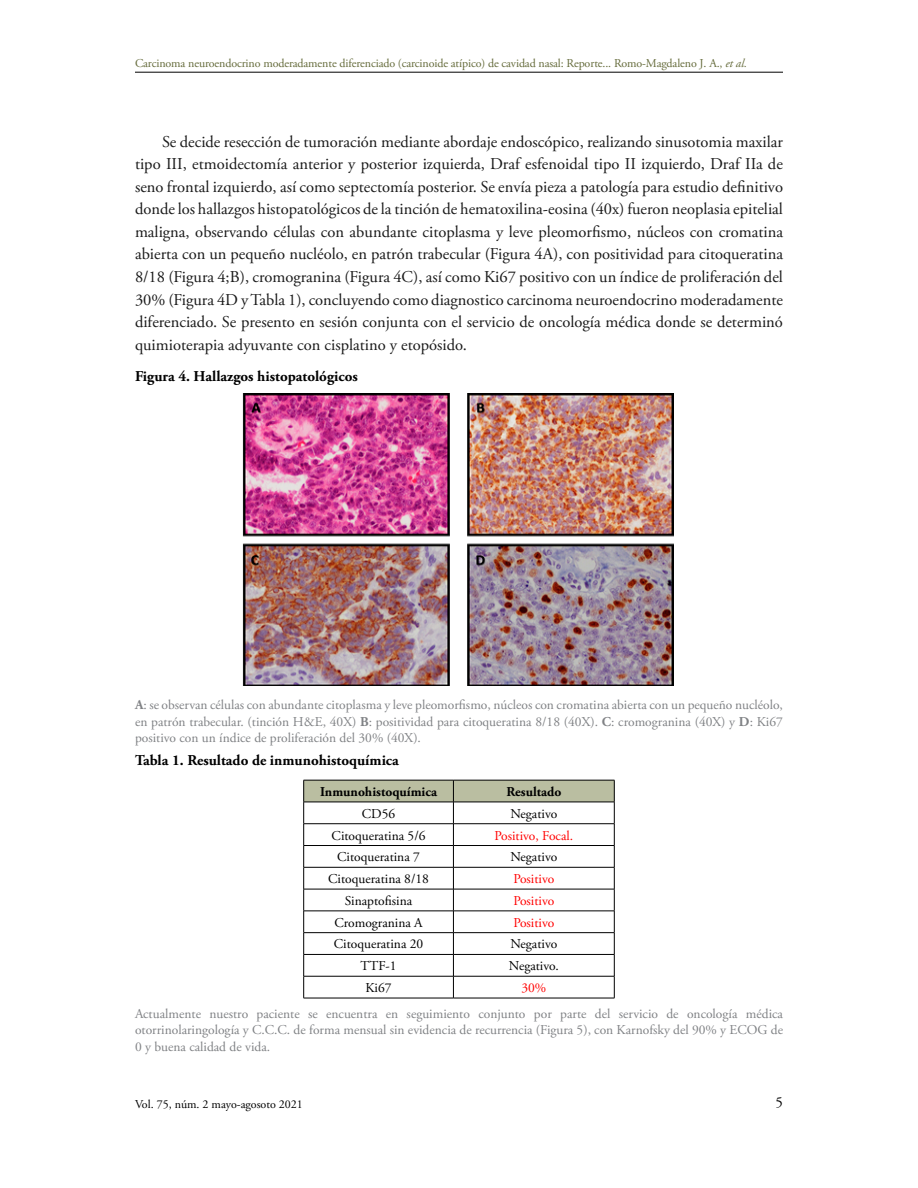
<style>
.page{position:relative;width:918px;height:1188px;background:#fff}
.page>*{position:absolute;margin:0;border:0;box-sizing:border-box;transform-origin:0 0}
.t1{font:16.5px/22.5px "Adobe Garamond Pro";color:#1a1a1a;text-align:justify}
.t2{font:700 15px "Adobe Garamond Pro";color:#000}
.t3{font:15px "Adobe Garamond Pro";color:#000}
.t4{font:13.5px/16.5px "Adobe Garamond Pro";color:#808285;text-align:justify}
.t5{font:13.5px "Adobe Garamond Pro";color:#000}
.t6{font:13.5px "Adobe Garamond Pro";color:#f00}
.t7{font:700 13.5px "Adobe Garamond Pro";color:#000}
.t8{font:12px "Adobe Garamond Pro";letter-spacing:-.01em;color:#656b3b}
.t9{font:12px "Adobe Garamond Pro";color:#000}
.s1{font-style:italic}
.s2{font-weight:700}
</style>
<div class="page">
<hr style="left:135px;top:72px;width:648px;height:1px;background:#000">
<img style="left:242px;top:393px;width:432px;height:292px">
<svg style="left:303px;top:780px;width:312px;height:218px"></svg>
<hr style="left:304px;top:998px;width:149px;height:1px;background:#000">
<hr style="left:453px;top:998px;width:161px;height:1px;background:#000">
<p class="t8" style="left:135px;top:56px;width:614px">Carcinoma neuroendocrino moderadamente diferenciado (carcinoide atípico) de cavidad nasal: Reporte... Romo-Magdaleno J. A., <span class="s1">et al.</span></p>
<p class="t1" style="left:135px;top:131px;width:650px;text-indent:27px">Se decide resección de tumoración mediante abordaje endoscópico, realizando sinusotomia maxilar tipo III, etmoidectomía anterior y posterior izquierda, Draf esfenoidal tipo II izquierdo, Draf IIa de seno frontal izquierdo, así como septectomía posterior. Se envía pieza a patología para estudio definitivo donde los hallazgos histopatológicos de la tinción de hematoxilina-eosina (40x) fueron neoplasia epitelial maligna, observando células con abundante citoplasma y leve pleomorfismo, núcleos con cromatina abierta con un pequeño nucléolo, en patrón trabecular (Figura 4A), con positividad para citoqueratina 8/18 (Figura 4;B), cromogranina (Figura 4C), así como Ki67 positivo con un índice de proliferación del 30% (Figura 4D y Tabla 1), concluyendo como diagnostico carcinoma neuroendocrino moderadamente diferenciado. Se presento en sesión conjunta con el servicio de oncología médica donde se determinó quimioterapia adyuvante con cisplatino y etopósido.</p>
<p class="t2" style="left:135px;top:367px;width:224px">Figura 4. Hallazgos histopatológicos</p>
<p class="t4" style="left:135px;top:697px;width:650px"><span class="s2">A</span>: se observan células con abundante citoplasma y leve pleomorfismo, núcleos con cromatina abierta con un pequeño nucléolo, en patrón trabecular. (tinción H&amp;E, 40X) <span class="s2">B</span>: positividad para citoqueratina 8/18 (40X). <span class="s2">C</span>: cromogranina (40X) y <span class="s2">D</span>: Ki67 positivo con un índice de proliferación del 30% (40X).</p>
<p class="t2" style="left:135px;top:751px;width:265px">Tabla 1. Resultado de inmunohistoquímica</p>
<p class="t7" style="left:320px;top:784px;width:118px">Inmunohistoquímica</p>
<p class="t7" style="left:506px;top:784px;width:56px">Resultado</p>
<p class="t5" style="left:362px;top:805px;width:35px">CD56</p>
<p class="t5" style="left:510px;top:805px;width:48px">Negativo</p>
<p class="t5" style="left:332px;top:827px;width:95px">Citoqueratina 5/6</p>
<p class="t6" style="left:495px;top:827px;width:80px">Positivo, Focal.</p>
<p class="t5" style="left:337px;top:849px;width:84px">Citoqueratina 7</p>
<p class="t5" style="left:510px;top:849px;width:48px">Negativo</p>
<p class="t5" style="left:328px;top:871px;width:102px">Citoqueratina 8/18</p>
<p class="t6" style="left:513px;top:871px;width:42px">Positivo</p>
<p class="t5" style="left:345px;top:893px;width:69px">Sinaptofisina</p>
<p class="t6" style="left:513px;top:893px;width:42px">Positivo</p>
<p class="t5" style="left:334px;top:914px;width:90px">Cromogranina A</p>
<p class="t6" style="left:513px;top:914px;width:42px">Positivo</p>
<p class="t5" style="left:334px;top:936px;width:91px">Citoqueratina 20</p>
<p class="t5" style="left:510px;top:936px;width:48px">Negativo</p>
<p class="t5" style="left:360px;top:958px;width:38px">TTF-1</p>
<p class="t5" style="left:509px;top:958px;width:52px">Negativo.</p>
<p class="t5" style="left:366px;top:980px;width:28px">Ki67</p>
<p class="t6" style="left:521px;top:980px;width:26px">30%</p>
<p class="t4" style="left:135px;top:1006px;width:650px">Actualmente nuestro paciente se encuentra en seguimiento conjunto por parte del servicio de oncología médica otorrinolaringología y C.C.C. de forma mensual sin evidencia de recurrencia (Figura 5), con Karnofsky del 90% y ECOG de 0 y buena calidad de vida.</p>
<p class="t9" style="left:135px;top:1097px;width:169px">Vol. 75, núm. 2 mayo-agosoto 2021</p>
<p class="t3" style="left:776px;top:1093px;width:9px">5</p>
</div>
